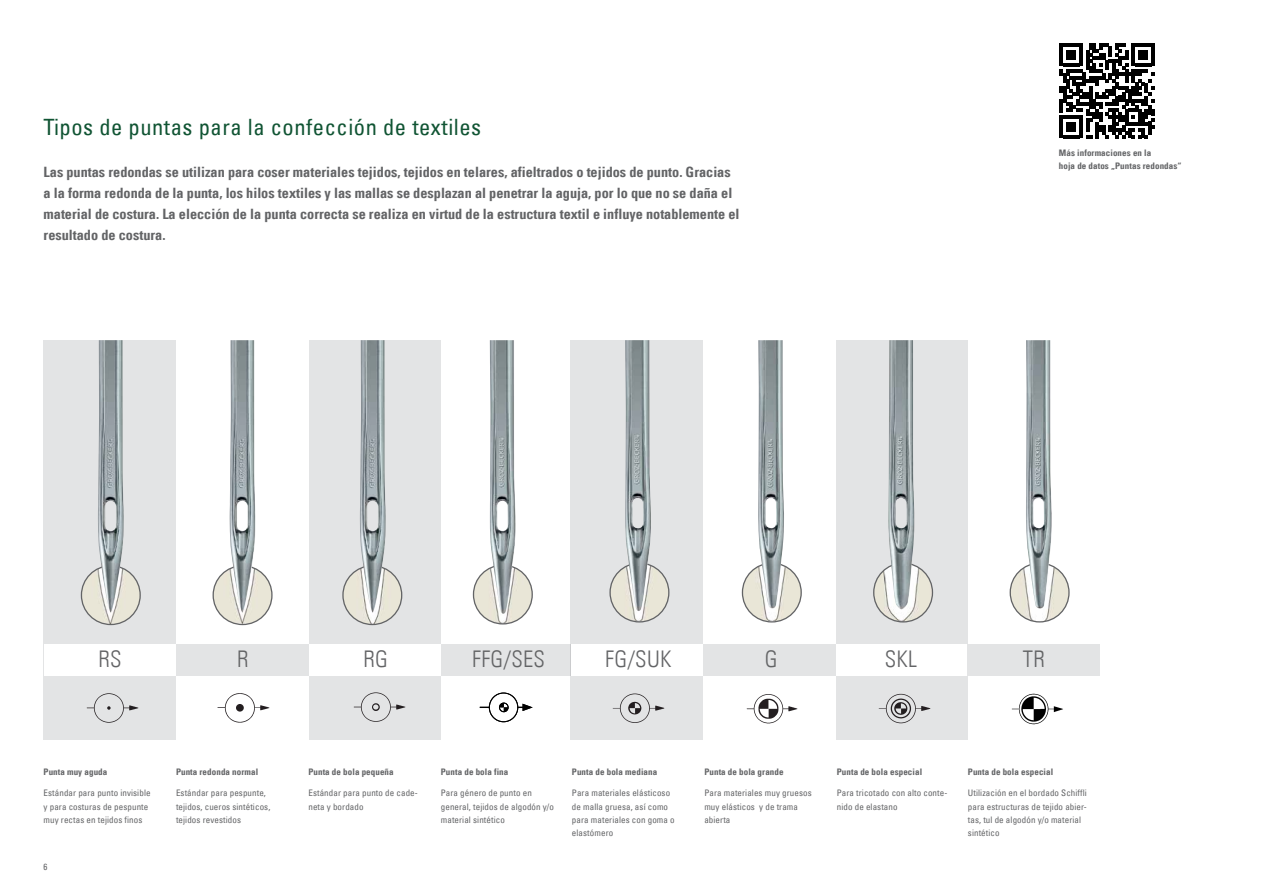
<style>
.page{position:relative;width:1263px;height:893px;background:#fff}
.page>*{position:absolute;margin:0;border:0;box-sizing:border-box;transform-origin:0 0}
.t1{font:22.95px "Univers Com 47 Light Cond";letter-spacing:.01em;color:#636466}
.t2{font:condensed 22.5px "Univers Com 57";letter-spacing:.025em;color:#105433}
.t3{font:14.25px/21px "Univers Com 67 Bold Cond";color:#636466}
.t4{font:condensed 9px/13.4px "Univers Com 57";letter-spacing:.01em;color:#636466}
.t5{font:9px/13.4px "Univers Com 67 Bold Cond";letter-spacing:.01em;color:#636466}
</style>
<div class="page">
<div style="left:44px;top:340px;width:132px;height:399px;background:#e3e4e5"></div>
<div style="left:308px;top:340px;width:133px;height:399px;background:#e3e4e5"></div>
<div style="left:571px;top:340px;width:132px;height:399px;background:#e3e4e5"></div>
<div style="left:835px;top:340px;width:133px;height:399px;background:#e3e4e5"></div>
<img style="left:81px;top:568px;width:59px;height:56px">
<div style="left:81px;top:565px;width:60px;height:60px;border:1px solid #636466;border-radius:50%"></div>
<img style="left:98px;top:340px;width:26px;height:273px">
<div style="left:44px;top:644px;width:132px;height:32px;background:#fff"></div>
<div style="left:308px;top:644px;width:134px;height:32px;background:#fff"></div>
<div style="left:571px;top:644px;width:134px;height:32px;background:#fff"></div>
<div style="left:836px;top:644px;width:132px;height:32px;background:#fff"></div>
<div style="left:176px;top:644px;width:133px;height:32px;background:#e3e4e5"></div>
<div style="left:441px;top:644px;width:130px;height:32px;background:#e3e4e5"></div>
<div style="left:703px;top:644px;width:133px;height:32px;background:#e3e4e5"></div>
<div style="left:967px;top:644px;width:133px;height:32px;background:#e3e4e5"></div>
<img style="left:213px;top:568px;width:59px;height:56px">
<div style="left:213px;top:565px;width:60px;height:60px;border:1px solid #636466;border-radius:50%"></div>
<img style="left:87px;top:693px;width:51px;height:30px">
<img style="left:217px;top:694px;width:52px;height:29px">
<img style="left:353px;top:692px;width:52px;height:30px">
<img style="left:613px;top:693px;width:51px;height:30px">
<img style="left:879px;top:693px;width:51px;height:31px">
<img style="left:746px;top:694px;width:52px;height:30px">
<img style="left:1012px;top:693px;width:51px;height:31px">
<img style="left:1010px;top:563px;width:59px;height:59px;border-radius:29px">
<div style="left:1009px;top:562px;width:61px;height:60px;border:1px solid #636466;border-radius:50%"></div>
<img style="left:1026px;top:340px;width:26px;height:269px">
<img style="left:874px;top:564px;width:58px;height:58px">
<div style="left:873px;top:562px;width:60px;height:60px;border:1px solid #636466;border-radius:50%"></div>
<img style="left:888px;top:340px;width:26px;height:270px">
<img style="left:742px;top:565px;width:59px;height:56px">
<div style="left:742px;top:562px;width:60px;height:60px;border:1px solid #636466;border-radius:50%"></div>
<img style="left:758px;top:340px;width:26px;height:269px">
<img style="left:610px;top:565px;width:59px;height:56px">
<div style="left:609px;top:562px;width:60px;height:60px;border:1px solid #636466;border-radius:50%"></div>
<img style="left:625px;top:340px;width:26px;height:272px">
<img style="left:473px;top:567px;width:59px;height:57px">
<div style="left:473px;top:564px;width:60px;height:60px;border:1px solid #636466;border-radius:50%"></div>
<img style="left:343px;top:568px;width:59px;height:56px">
<div style="left:342px;top:565px;width:60px;height:60px;border:1px solid #636466;border-radius:50%"></div>
<img style="left:230px;top:340px;width:25px;height:273px">
<img style="left:360px;top:340px;width:26px;height:273px">
<img style="left:490px;top:340px;width:26px;height:274px">
<svg style="left:1060px;top:43px;width:95px;height:95px"></svg>
<div style="left:489px;top:693px;width:29px;height:29px;border:1px solid #000;border-radius:50%"></div>
<svg style="left:518px;top:704px;width:15px;height:7px"></svg>
<div style="left:499px;top:702px;width:10px;height:10px;border:1px solid #000;border-radius:50%"></div>
<svg style="left:500px;top:703px;width:8px;height:9px"></svg>
<h2 class="t2" style="left:44px;top:113px;width:439px">Tipos de puntas para la confección de textiles</h2>
<p class="t3" style="left:44px;top:161px;width:697px">Las puntas redondas se utilizan para coser materiales tejidos, tejidos en telares, afieltrados o tejidos de punto. Gracias a la forma redonda de la punta, los hilos textiles y las mallas se desplazan al penetrar la aguja, por lo que no se daña el material de costura. La elección de la punta correcta se realiza en virtud de la estructura textil e influye notablemente el resultado de costura.</p>
<p class="t5" style="left:1059px;top:146px;width:124px">Más informaciones en la<br>hoja de datos „Puntas redondas“</p>
<h1 class="t1" style="left:98px;top:645px;width:25px">RS</h1>
<h1 class="t1" style="left:237px;top:645px;width:13px">R</h1>
<h1 class="t1" style="left:364px;top:645px;width:26px">RG</h1>
<h1 class="t1" style="left:472px;top:645px;width:74px">FFG/SES</h1>
<h1 class="t1" style="left:605px;top:645px;width:68px">FG/SUK</h1>
<h1 class="t1" style="left:765px;top:645px;width:14px">G</h1>
<h1 class="t1" style="left:885px;top:645px;width:34px">SKL</h1>
<h1 class="t1" style="left:1023px;top:645px;width:23px">TR</h1>
<p class="t5" style="left:44px;top:765px;width:65px">Punta muy aguda</p>
<p class="t4" style="left:44px;top:786px;width:108px">Estándar para punto invisible y para costuras de pespunte muy rectas en tejidos finos</p>
<p class="t4" style="left:44px;top:860px;width:5px">6</p>
<p class="t5" style="left:176px;top:765px;width:84px">Punta redonda normal</p>
<p class="t4" style="left:176px;top:786px;width:96px">Estándar para pespunte, tejidos, cueros sintéticos, tejidos revestidos</p>
<p class="t5" style="left:308px;top:765px;width:87px">Punta de bola pequeña</p>
<p class="t4" style="left:308px;top:786px;width:111px">Estándar para punto de cade&shy;neta y bordado</p>
<p class="t5" style="left:441px;top:765px;width:69px">Punta de bola fina</p>
<p class="t4" style="left:441px;top:786px;width:115px">Para género de punto en general, tejidos de algodón y/o material sintético</p>
<p class="t5" style="left:572px;top:765px;width:87px">Punta de bola mediana</p>
<p class="t4" style="left:572px;top:786px;width:104px">Para materiales elásticoso de malla gruesa, así como para materiales con goma o elastómero</p>
<p class="t5" style="left:704px;top:765px;width:81px">Punta de bola grande</p>
<p class="t4" style="left:704px;top:786px;width:109px">Para materiales muy gruesos muy elásticos y de trama abierta</p>
<p class="t5" style="left:837px;top:765px;width:87px">Punta de bola especial</p>
<p class="t4" style="left:837px;top:786px;width:112px">Para tricotado con alto conte&shy;nido de elastano</p>
<p class="t5" style="left:968px;top:765px;width:87px">Punta de bola especial</p>
<p class="t4" style="left:968px;top:786px;width:121px">Utilización en el bordado Schiffli para estructuras de tejido abier&shy;tas, tul de algodón y/o material sintético</p>
</div>
